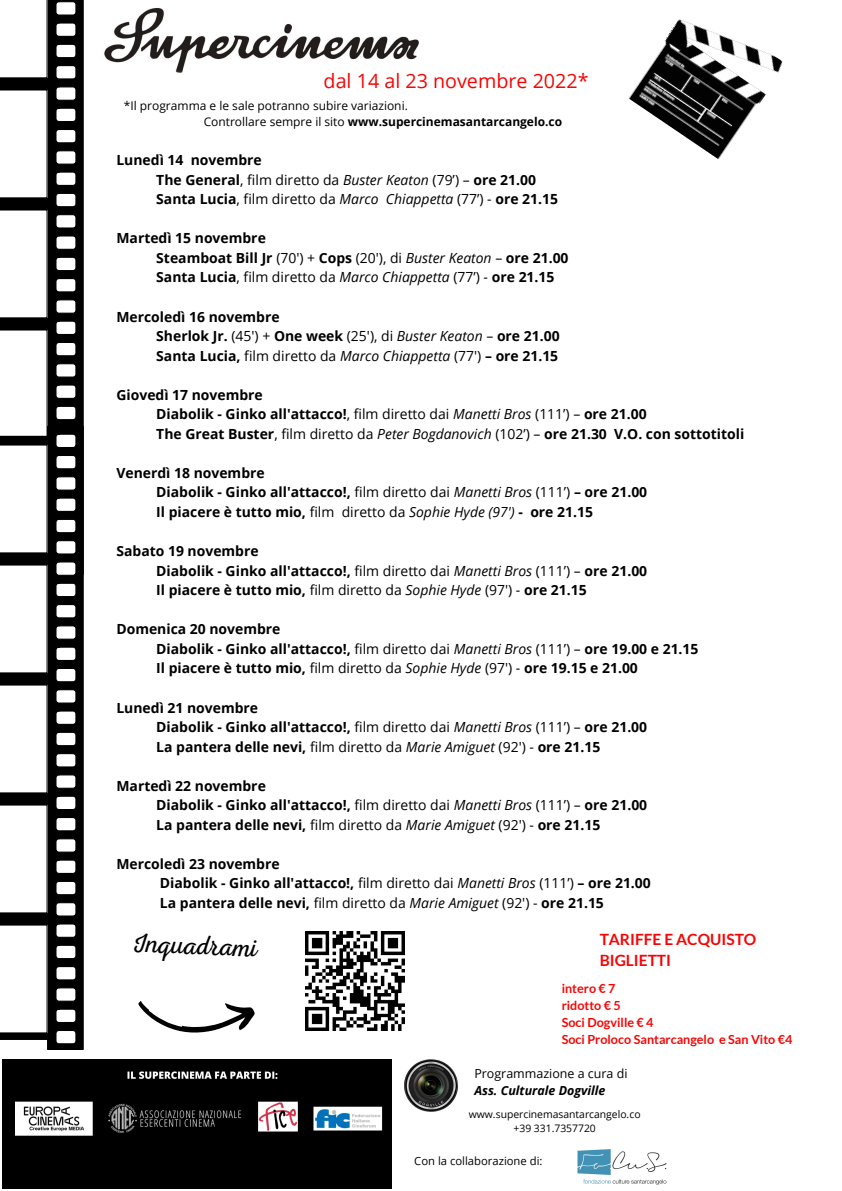
<style>
.page{position:relative;width:842px;height:1191px;background:#fff}
.page>*{position:absolute;margin:0;border:0;box-sizing:border-box;transform-origin:0 0}
.t1{font:27.2px "RTL Adam Script Light";color:#000}
.t2{font:19.7px "Open Sans";color:#f60505}
.t3{font:700 15.5px/20.7px "Lato";color:#f60505}
.t4{font:700 14px/19.5px "Open Sans";color:#000}
.t5{font:700 12.6px/16.7px "Lato";color:#f60505}
.t6{font:12.5px "Open Sans";color:#000}
.t7{font:italic 700 12.5px "Open Sans";color:#000}
.t8{font:12px/16.5px "Open Sans";color:#000}
.t9{font:11.3px "Open Sans";color:#000}
.t10{font:10.4px/13.8px "Open Sans";color:#000;text-align:center}
.s1{font-weight:700}
.s2{font-weight:400}
.s3{font-weight:400;font-style:italic}
</style>
<div class="page">
<img style="left:405px;top:1059px;width:52px;height:52px">
<img style="left:577px;top:1149px;width:90px;height:36px">
<div style="left:0;top:0;width:84px;height:425px;background:#000"></div>
<svg style="left:0;top:0;width:48px;height:78px"></svg>
<svg style="left:0;top:89px;width:48px;height:109px"></svg>
<svg style="left:0;top:209px;width:48px;height:109px"></svg>
<svg style="left:0;top:329px;width:48px;height:96px"></svg>
<svg style="left:55px;top:0;width:22px;height:16px"></svg>
<svg style="left:55px;top:22px;width:22px;height:143px"></svg>
<svg style="left:55px;top:171px;width:22px;height:143px"></svg>
<svg style="left:55px;top:320px;width:22px;height:79px"></svg>
<img style="left:104px;top:8px;width:315px;height:65px">
<img style="left:629px;top:19px;width:154px;height:141px">
<img style="left:306px;top:931px;width:99px;height:99px">
<svg style="left:138px;top:1001px;width:117px;height:32px"></svg>
<img style="left:2px;top:1059px;width:389px;height:129px">
<svg style="left:0;top:425px;width:84px;height:624px;background:#141414"></svg>
<svg style="left:0;top:444px;width:48px;height:114px"></svg>
<svg style="left:0;top:564px;width:48px;height:109px"></svg>
<svg style="left:0;top:684px;width:48px;height:109px"></svg>
<svg style="left:0;top:804px;width:48px;height:109px"></svg>
<svg style="left:0;top:924px;width:48px;height:109px"></svg>
<svg style="left:55px;top:405px;width:22px;height:171px"></svg>
<svg style="left:55px;top:582px;width:22px;height:79px"></svg>
<svg style="left:55px;top:667px;width:22px;height:58px"></svg>
<svg style="left:55px;top:731px;width:22px;height:79px"></svg>
<svg style="left:55px;top:816px;width:22px;height:143px"></svg>
<svg style="left:55px;top:965px;width:22px;height:80px"></svg>
<h2 class="t2" style="left:324px;top:67px;width:266px">dal 14 al 23 novembre 2022*</h2>
<p class="t8" style="left:204px;top:97px;width:360px;text-indent:-80px">*Il programma e le sale potranno subire variazioni.<br>Controllare sempre il sito <span class="s1">www.supercinemasantarcangelo.co</span></p>
<p class="t4" style="left:156px;top:150px;width:403px;text-indent:-40px">Lunedì 14 novembre<br>The General<span class="s2">, film diretto da</span> <span class="s3">Buster Keaton</span> <span class="s2">(79’) –</span> ore 21.00<br>Santa Lucia<span class="s2">, film diretto da</span> <span class="s3">Marco Chiappetta</span> <span class="s2">(77’) -</span> ore 21.15</p>
<p class="t4" style="left:156px;top:228px;width:414px;text-indent:-40px">Martedì 15 novembre<br>Steamboat Bill Jr <span class="s2">(70') +</span> Cops <span class="s2">(20'), di</span> <span class="s3">Buster Keaton</span> <span class="s2">–</span> ore 21.00<br>Santa Lucia<span class="s2">, film diretto da</span> <span class="s3">Marco Chiappetta</span> <span class="s2">(77’) -</span> ore 21.15</p>
<p class="t4" style="left:156px;top:306px;width:405px;text-indent:-40px">Mercoledì 16 novembre<br>Sherlok Jr. <span class="s2">(45') +</span> One week <span class="s2">(25'), di</span> <span class="s3">Buster Keaton</span> <span class="s2">–</span> ore 21.00<br>Santa Lucia, <span class="s2">film diretto da</span> <span class="s3">Marco Chiappetta</span> <span class="s2">(77')</span> – ore 21.15</p>
<p class="t4" style="left:156px;top:384px;width:590px;text-indent:-40px">Giovedì 17 novembre<br>Diabolik - Ginko all'attacco!<span class="s2">, film diretto dai</span> <span class="s3">Manetti Bros</span> <span class="s2">(111’) –</span> ore 21.00<br>The Great Buster<span class="s2">, film diretto da</span> <span class="s3">Peter Bogdanovich</span> <span class="s2">(102’) –</span> ore 21.30 V.O. con sottotitoli</p>
<p class="t4" style="left:156px;top:462px;width:492px;text-indent:-40px">Venerdì 18 novembre<br>Diabolik - Ginko all'attacco!, <span class="s2">film diretto dai</span> <span class="s3">Manetti Bros</span> <span class="s2">(111’)</span> – ore 21.00<br>Il piacere è tutto mio, <span class="s2">film diretto da</span> <span class="s3">Sophie Hyde (97')</span> - ore 21.15</p>
<p class="t4" style="left:156px;top:541px;width:492px;text-indent:-40px">Sabato 19 novembre<br>Diabolik - Ginko all'attacco!, <span class="s2">film diretto dai</span> <span class="s3">Manetti Bros</span> <span class="s2">(111’) –</span> ore 21.00<br>Il piacere è tutto mio, <span class="s2">film diretto da</span> <span class="s3">Sophie Hyde</span> <span class="s2">(97') -</span> ore 21.15</p>
<p class="t4" style="left:156px;top:619px;width:544px;text-indent:-40px">Domenica 20 novembre<br>Diabolik - Ginko all'attacco!, <span class="s2">film diretto dai</span> <span class="s3">Manetti Bros</span> <span class="s2">(111’) –</span> ore 19.00 e 21.15<br>Il piacere è tutto mio, <span class="s2">film diretto da</span> <span class="s3">Sophie Hyde</span> <span class="s2">(97') -</span> ore 19.15 e 21.00</p>
<p class="t4" style="left:156px;top:697px;width:492px;text-indent:-40px">Lunedì 21 novembre<br>Diabolik - Ginko all'attacco!, <span class="s2">film diretto dai</span> <span class="s3">Manetti Bros</span> <span class="s2">(111’) –</span> ore 21.00<br>La pantera delle nevi, <span class="s2">film diretto da</span> <span class="s3">Marie Amiguet</span> <span class="s2">(92') -</span> ore 21.15</p>
<p class="t4" style="left:156px;top:775px;width:492px;text-indent:-40px">Martedì 22 novembre<br>Diabolik - Ginko all'attacco!, <span class="s2">film diretto dai</span> <span class="s3">Manetti Bros</span> <span class="s2">(111’) –</span> ore 21.00<br>La pantera delle nevi, <span class="s2">film diretto da</span> <span class="s3">Marie Amiguet</span> <span class="s2">(92') -</span> ore 21.15</p>
<p class="t4" style="left:160px;top:853px;width:492px;text-indent:-43px">Mercoledì 23 novembre<br>Diabolik - Ginko all'attacco!, <span class="s2">film diretto dai</span> <span class="s3">Manetti Bros</span> <span class="s2">(111’)</span> – ore 21.00<br>La pantera delle nevi, <span class="s2">film diretto da</span> <span class="s3">Marie Amiguet</span> <span class="s2">(92') -</span> ore 21.15</p>
<h1 class="t1" style="left:133px;top:927px;width:127px;rotate:2deg">Inquadrami</h1>
<p class="t3" style="left:600px;top:928px;width:158px">TARIFFE E ACQUISTO<br>BIGLIETTI</p>
<p class="t5" style="left:562px;top:979px;width:232px">intero € 7<br>ridotto € 5<br>Soci Dogville € 4<br>Soci Proloco Santarcangelo e San Vito €4</p>
<p class="t6" style="left:474px;top:1064px;width:155px">Programmazione a cura di</p>
<p class="t7" style="left:474px;top:1081px;width:133px">Ass. Culturale Dogville</p>
<p class="t10" style="left:469px;top:1107px;width:173px">www.supercinemasantarcangelo.co +39 331.7357720</p>
<p class="t9" style="left:414px;top:1152px;width:130px">Con la collaborazione di:</p>
</div>
